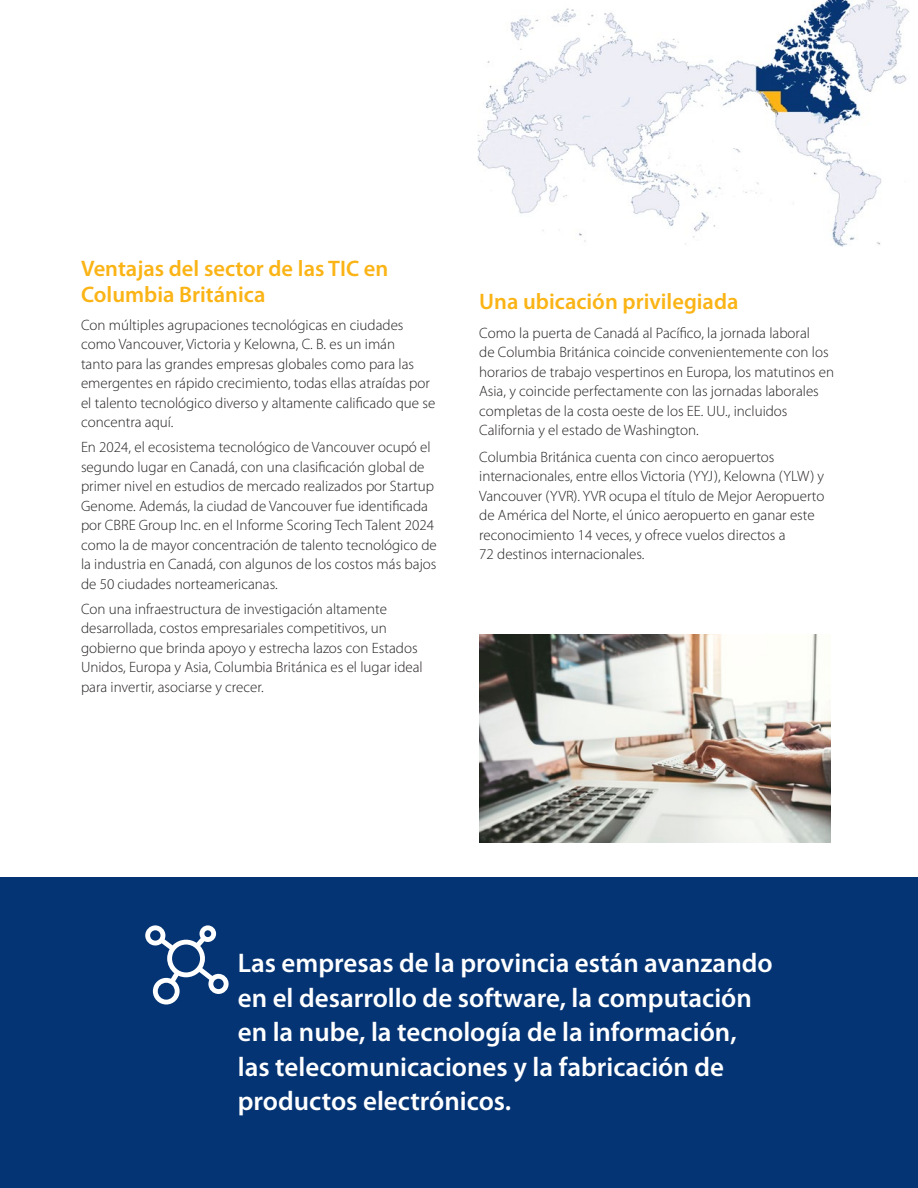
<style>
.page{position:relative;width:918px;height:1188px;background:#fff}
.page>*{position:absolute;margin:0;border:0;box-sizing:border-box;transform-origin:0 0}
.Body_10pt_13_0_track{font:600 27px/34.5px "Myriad Pro";color:#fff}
.Header_15_pt_Bold{font:600 22.5px/25.5px "Myriad Pro";color:#fbb416}
.Body_10pt_13_0_track-2{font:300 15px/19.5px "Myriad Pro";color:#231f20}
</style>
<div class="page">
<img style="left:479px;top:634px;width:352px;height:208px">
<div style="left:0;top:878px;width:918px;height:310px;background:#053474"></div>
<svg style="left:145px;top:925px;width:84px;height:80px"></svg>
<img style="left:478px;top:0;width:431px;height:247px">
<p class="Header_15_pt_Bold" style="left:81px;top:255px;width:309px">Ventajas del sector de las TIC en<br>Columbia Británica</p>
<p class="Body_10pt_13_0_track-2" style="left:81px;top:315px;width:356px">Con múltiples agrupaciones tecnológicas en ciudades como Vancouver, Victoria y Kelowna, C. B. es un imán<br>tanto para las grandes empresas globales como para las emergentes en rápido crecimiento, todas ellas atraídas por el talento tecnológico diverso y altamente calificado que se concentra aquí.</p>
<p class="Body_10pt_13_0_track-2" style="left:81px;top:437px;width:357px">En 2024, el ecosistema tecnológico de Vancouver ocupó el segundo lugar en Canadá, con una clasificación global de primer nivel en estudios de mercado realizados por Startup Genome. Además, la ciudad de Vancouver fue identificada por CBRE Group Inc. en el Informe Scoring Tech Talent 2024 como la de mayor concentración de talento tecnológico de la industria en Canadá, con algunos de los costos más bajos de 50 ciudades norteamericanas.</p>
<p class="Body_10pt_13_0_track-2" style="left:81px;top:599px;width:343px">Con una infraestructura de investigación altamente desarrollada, costos empresariales competitivos, un gobierno que brinda apoyo y estrecha lazos con Estados Unidos, Europa y Asia, Columbia Británica es el lugar ideal para invertir, asociarse y crecer.</p>
<p class="Header_15_pt_Bold" style="left:479px;top:289px;width:261px">Una ubicación privilegiada</p>
<p class="Body_10pt_13_0_track-2" style="left:479px;top:323px;width:356px">Como la puerta de Canadá al Pacífico, la jornada laboral<br>de Columbia Británica coincide convenientemente con los horarios de trabajo vespertinos en Europa, los matutinos en Asia, y coincide perfectamente con las jornadas laborales completas de la costa oeste de los EE. UU., incluidos California y el estado de Washington.</p>
<p class="Body_10pt_13_0_track-2" style="left:479px;top:447px;width:347px">Columbia Británica cuenta con cinco aeropuertos internacionales, entre ellos Victoria (YYJ), Kelowna (YLW) y Vancouver (YVR). YVR ocupa el título de Mejor Aeropuerto de América del Norte, el único aeropuerto en ganar este reconocimiento 14 veces, y ofrece vuelos directos a<br>72 destinos internacionales.</p>
<p class="Body_10pt_13_0_track" style="left:238px;top:945px;width:536px">Las empresas de la provincia están avanzando en el desarrollo de software, la computación en la nube, la tecnología de la información, las telecomunicaciones y la fabricación de productos electrónicos.</p>
</div>
